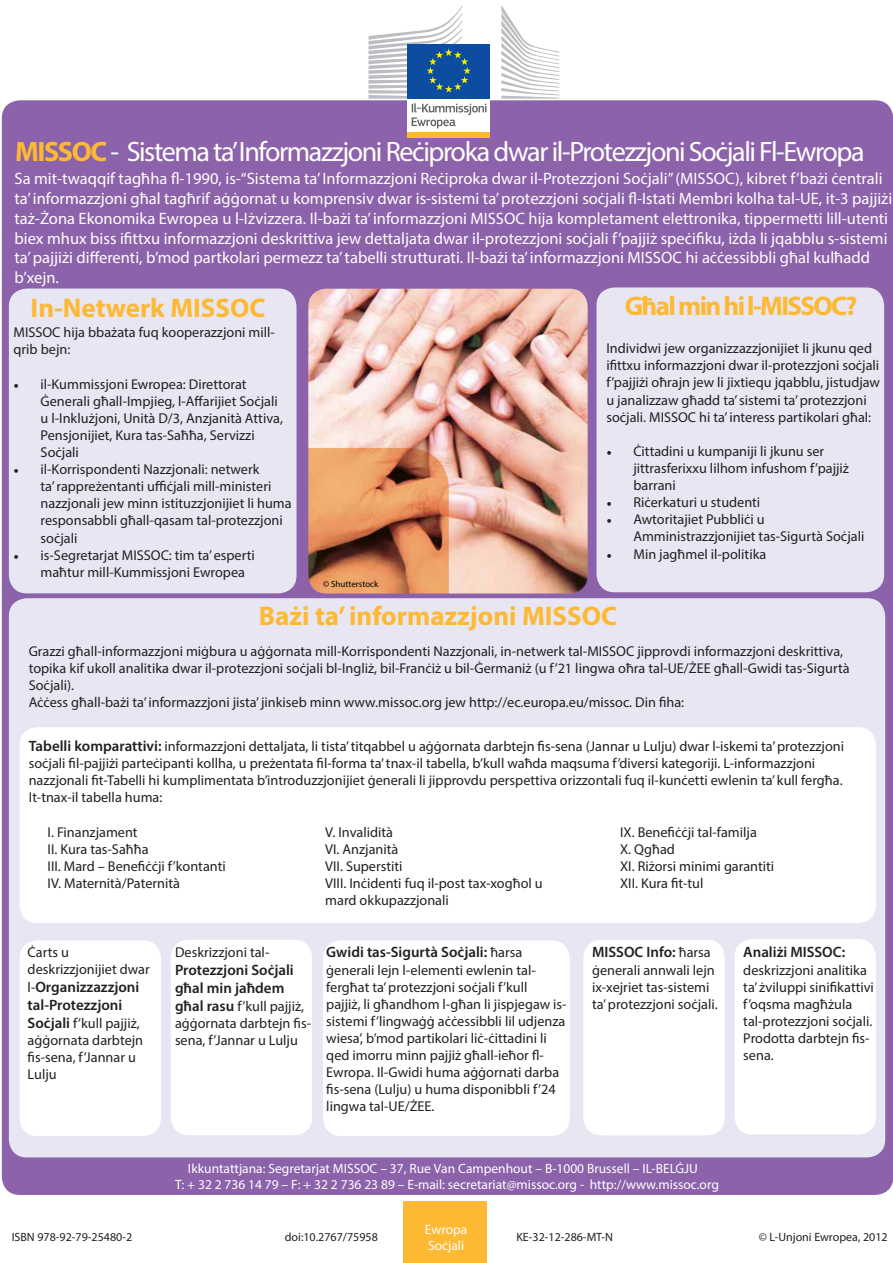
<style>
.page{position:relative;width:893px;height:1263px;background:#fff}
.page>*{position:absolute;margin:0;border:0;box-sizing:border-box;transform-origin:0 0}
.Paragraph_Style_1{font:28.05px "Myriad Pro";letter-spacing:-.05em;color:#fff}
.Paragraph_Style_1-2{font:700 27px "Myriad Pro";color:#fdb933}
.Paragraph_Style_1-3{font:700 27px "Myriad Pro";letter-spacing:-.06em;color:#fdb933}
.Paragraph_Style_1-4{font:16.5px/19.8px "Myriad Pro";color:#fff}
.Paragraph_Style_1-5{font:600 15px/18px "Myriad Pro";color:#231f20}
.Paragraph_Style_1-6{font:14.25px/17.1px "Myriad Pro";color:#231f20}
.t1{font:13.5px/16.2px "Myriad Pro";color:#fff}
.t2{font:12px "Myriad Pro";color:#231f20}
.t3{font:9px "Myriad Pro";color:#000}
.s1{font-weight:700;color:#fdb933}
.s2{font-family:"Minion Pro"}
.s3{font-weight:600;font-size:15px}
.s4{font-weight:400;font-size:14.25px}
</style>
<div class="page">
<div style="left:2px;top:100px;width:891px;height:1095px;background:#8c62aa;border-radius:18px"></div>
<div style="left:596px;top:287px;width:288px;height:305px;background:#e7e6f2;border-radius:18px"></div>
<div style="left:404px;top:1201px;width:83px;height:61px;background:#fdb933"></div>
<div style="left:9px;top:288px;width:288px;height:305px;background:#e7e6f2;border-radius:18px"></div>
<div style="left:9px;top:598px;width:876px;height:559px;background:#e7e6f2;border-radius:18px"></div>
<div style="left:20px;top:727px;width:856px;height:196px;background:#fff;border-radius:18px"></div>
<div style="left:20px;top:940px;width:141px;height:196px;background:#fff;border-radius:18px"></div>
<div style="left:171px;top:940px;width:141px;height:195px;background:#fff;border-radius:18px"></div>
<div style="left:583px;top:940px;width:142px;height:195px;background:#fff;border-radius:18px"></div>
<div style="left:735px;top:939px;width:141px;height:195px;background:#fff;border-radius:18px"></div>
<div style="left:323px;top:940px;width:247px;height:196px;background:#fff;border-radius:18px"></div>
<img style="left:308px;top:289px;width:280px;height:304px">
<div style="left:407px;top:97px;width:83px;height:36px;background:#fff"></div>
<div style="left:407px;top:44px;width:83px;height:55px;background:#0d4da1"></div>
<svg style="left:501px;top:5px;width:58px;height:94px"></svg>
<svg style="left:368px;top:5px;width:118px;height:123px"></svg>
<div style="left:407px;top:132px;width:83px;height:5px;background:#fdb933"></div>
<p class="Paragraph_Style_1" style="left:15px;top:135px;width:851px"><span class="s1">MISSOC</span> - Sistema ta’Informazzjoni Reċiproka dwar il-Protezzjoni Soċjali Fl-Ewropa</p>
<p class="Paragraph_Style_1-4" style="left:15px;top:169px;width:879px">Sa mit-twaqqif tagħha fl-1990, is-“Sistema ta’ Informazzjoni Reċiproka dwar il-Protezzjoni Soċjali” (MISSOC), kibret f’bażi ċentrali ta’ informazzjoni għal tagħrif aġġornat u komprensiv dwar is-sistemi ta’ protezzjoni soċjali fl-Istati Membri kolha tal-UE, it-3 pajjiżi taż-Żona Ekonomika Ewropea u l-Iżvizzera. Il-bażi ta’ informazzjoni MISSOC hija kompletament elettronika, tippermetti lill-utenti biex mhux biss ifittxu informazzjoni deskrittiva jew dettaljata dwar il-protezzjoni soċjali f’pajjiż speċifiku, iżda li jqabblu s-sistemi ta’ pajjiżi differenti, b’mod partkolari permezz ta’ tabelli strutturati. Il-bażi ta’ informazzjoni MISSOC hi aċċessibbli għal kulħadd b’xejn.</p>
<p class="Paragraph_Style_1-2" style="left:31px;top:290px;width:236px">In-Netwerk MISSOC</p>
<p class="Paragraph_Style_1-3" style="left:625px;top:289px;width:234px">Għal min hi l-MISSOC?</p>
<p class="Paragraph_Style_1-6" style="left:14px;top:324px;width:263px">MISSOC hija bbażata fuq kooperazzjoni mill&shy;qrib bejn:</p>
<p class="Paragraph_Style_1-6" style="left:41px;top:375px;width:244px;text-indent:-27px"><span class="s2">•</span> il-Kummissjoni Ewropea: Direttorat Ġenerali għall-Impjieg, l-Affarijiet Soċjali u l-Inklużjoni, Unità D/3, Anzjanità Attiva, Pensjonijiet, Kura tas-Saħħa, Servizzi Soċjali</p>
<p class="Paragraph_Style_1-6" style="left:41px;top:461px;width:253px;text-indent:-27px"><span class="s2">•</span> il-Korrispondenti Nazzjonali: netwerk<br>ta’ rappreżentanti uffiċjali mill-ministeri nazzjonali jew minn istituzzjonijiet li huma responsabbli għall-qasam tal-protezzjoni soċjali</p>
<p class="Paragraph_Style_1-6" style="left:41px;top:546px;width:216px;text-indent:-27px"><span class="s2">•</span> is-Segretarjat MISSOC: tim ta’ esperti maħtur mill-Kummissjoni Ewropea</p>
<p class="t3" style="left:323px;top:579px;width:57px">© Shutterstock</p>
<p class="Paragraph_Style_1-6" style="left:606px;top:340px;width:275px">Individwi jew organizzazzjonijiet li jkunu qed ifittxu informazzjoni dwar il-protezzjoni soċjali f’pajjiżi oħrajn jew li jixtiequ jqabblu, jistudjaw u janalizzaw għadd ta’ sistemi ta’ protezzjoni soċjali. MISSOC hi ta’ interess partikolari għal:</p>
<p class="Paragraph_Style_1-6" style="left:633px;top:442px;width:217px;text-indent:-27px"><span class="s2">•</span> Ċittadini u kumpaniji li jkunu ser jittrasferixxu lilhom infushom f’pajjiż barrani</p>
<p class="Paragraph_Style_1-6" style="left:606px;top:494px;width:155px"><span class="s2">•</span> Riċerkaturi u studenti</p>
<p class="Paragraph_Style_1-6" style="left:633px;top:511px;width:232px;text-indent:-27px"><span class="s2">•</span> Awtoritajiet Pubbliċi u<br>Amministrazzjonijiet tas-Sigurtà Soċjali</p>
<p class="Paragraph_Style_1-6" style="left:606px;top:545px;width:162px"><span class="s2">•</span> Min jagħmel il-politika</p>
<p class="Paragraph_Style_1-2" style="left:259px;top:598px;width:360px">Bażi ta’ informazzjoni MISSOC</p>
<p class="Paragraph_Style_1-6" style="left:29px;top:642px;width:822px">Grazzi għall-informazzjoni miġbura u aġġornata mill-Korrispondenti Nazzjonali, in-netwerk tal-MISSOC jipprovdi informazzjoni deskrittiva, topika kif ukoll analitika dwar il-protezzjoni soċjali bl-Ingliż, bil-Franċiż u bil-Ġermaniż (u f’21 lingwa oħra tal-UE/ŻEE għall-Gwidi tas-Sigurtà<br>Soċjali).</p>
<p class="Paragraph_Style_1-6" style="left:29px;top:694px;width:657px">Aċċess għall-bażi ta’ informazzjoni jista’ jinkiseb minn www.missoc.org jew http://ec.europa.eu/missoc. Din fiha:</p>
<p class="Paragraph_Style_1-6" style="left:29px;top:738px;width:817px"><span class="s3">Tabelli komparattivi:</span> informazzjoni dettaljata, li tista’ titqabbel u aġġornata darbtejn fis-sena (Jannar u Lulju) dwar l-iskemi ta’ protezzjoni soċjali fil-pajjiżi parteċipanti kollha, u preżentata fil-forma ta’ tnax-il tabella, b’kull waħda maqsuma f’diversi kategoriji. L-informazzjoni nazzjonali fit-Tabelli hi kumplimentata b’introduzzjonijiet ġenerali li jipprovdu perspettiva orizzontali fuq il-kunċetti ewlenin ta’ kull fergħa.<br>It-tnax-il tabella huma:</p>
<p class="Paragraph_Style_1-6" style="left:48px;top:823px;width:91px">I. Finanzjament</p>
<p class="Paragraph_Style_1-6" style="left:48px;top:840px;width:102px">II. Kura tas-Saħħa</p>
<p class="Paragraph_Style_1-6" style="left:48px;top:857px;width:180px">III. Mard – Benefiċċji f’kontanti</p>
<p class="Paragraph_Style_1-6" style="left:48px;top:874px;width:134px">IV. Maternità/Paternità</p>
<p class="Paragraph_Style_1-6" style="left:325px;top:823px;width:69px">V. Invalidità</p>
<p class="Paragraph_Style_1-6" style="left:325px;top:840px;width:75px">VI. Anzjanità</p>
<p class="Paragraph_Style_1-6" style="left:325px;top:857px;width:79px">VII. Superstiti</p>
<p class="Paragraph_Style_1-6" style="left:325px;top:874px;width:219px">VIII. Inċidenti fuq il-post tax-xogħol u mard okkupazzjonali</p>
<p class="Paragraph_Style_1-6" style="left:28px;top:943px;width:124px">Ċarts u deskrizzjonijiet dwar</p>
<p class="Paragraph_Style_1-5" style="left:28px;top:977px;width:113px"><span class="s4">l-</span>Organizzazzjoni tal-Protezzjoni</p>
<p class="Paragraph_Style_1-6" style="left:28px;top:1014px;width:117px"><span class="s3">Soċjali</span> f’kull pajjiż, aġġornata darbtejn fis-sena, f’Jannar u<br>Lulju</p>
<p class="Paragraph_Style_1-6" style="left:175px;top:943px;width:96px">Deskrizzjoni tal-</p>
<p class="Paragraph_Style_1-5" style="left:175px;top:960px;width:120px">Protezzjoni Soċjali għal min jaħdem</p>
<p class="Paragraph_Style_1-6" style="left:175px;top:997px;width:138px"><span class="s3">għal rasu</span> f’kull pajjiż, aġġornata darbtejn fis&shy;sena, f’Jannar u Lulju</p>
<p class="Paragraph_Style_1-5" style="left:326px;top:943px;width:198px">Gwidi tas-Sigurtà Soċjali: <span class="s4">ħarsa</span></p>
<p class="Paragraph_Style_1-6" style="left:326px;top:961px;width:242px">ġenerali lejn l-elementi ewlenin tal&shy;fergħat ta’ protezzjoni soċjali f’kull<br>pajjiż, li għandhom l-għan li jispjegaw is&shy;sistemi f’lingwaġġ aċċessibbli lil udjenza wiesa’, b’mod partikolari liċ-ċittadini li qed imorru minn pajjiż għall-ieħor fl-Ewropa. Il-Gwidi huma aġġornati darba fis-sena (Lulju) u huma disponibbli f’24 lingwa tal-UE/ŻEE.</p>
<p class="Paragraph_Style_1-6" style="left:620px;top:823px;width:138px">IX. Benefiċċji tal-familja</p>
<p class="Paragraph_Style_1-6" style="left:620px;top:840px;width:56px">X. Qgħad</p>
<p class="Paragraph_Style_1-6" style="left:620px;top:857px;width:156px">XI. Riżorsi minimi garantiti</p>
<p class="Paragraph_Style_1-6" style="left:620px;top:874px;width:85px">XII. Kura fit-tul</p>
<p class="Paragraph_Style_1-5" style="left:592px;top:943px;width:120px">MISSOC Info: <span class="s4">ħarsa</span></p>
<p class="Paragraph_Style_1-6" style="left:592px;top:961px;width:127px">ġenerali annwali lejn ix-xejriet tas-sistemi ta’ protezzjoni soċjali.</p>
<p class="Paragraph_Style_1-5" style="left:743px;top:943px;width:103px">Analiżi MISSOC:</p>
<p class="Paragraph_Style_1-6" style="left:743px;top:961px;width:132px">deskrizzjoni analitika ta’ żviluppi sinifikattivi f’oqsma magħżula tal-protezzjoni soċjali.<br>Prodotta darbtejn fis&shy;sena.</p>
<p class="t1" style="left:188px;top:1160px;width:511px">Ikkuntattjana: Segretarjat MISSOC – 37, Rue Van Campenhout – B-1000 Brussell – IL-BELĠJU</p>
<p class="t1" style="left:175px;top:1176px;width:545px">T: + 32 2 736 14 79 – F: + 32 2 736 23 89 – E-mail: secretariat@missoc.org - http://www.missoc.org</p>
<p class="t1" style="left:425px;top:1221px;width:44px">Ewropa<br>Soċjali</p>
<p class="t2" style="left:12px;top:1229px;width:122px">ISBN 978-92-79-25480-2</p>
<p class="t2" style="left:285px;top:1229px;width:94px">doi:10.2767/75958</p>
<p class="t2" style="left:759px;top:1229px;width:130px">© L-Unjoni Ewropea, 2012</p>
<p class="t2" style="left:516px;top:1229px;width:98px">KE-32-12-286-MT-N</p>
</div>
